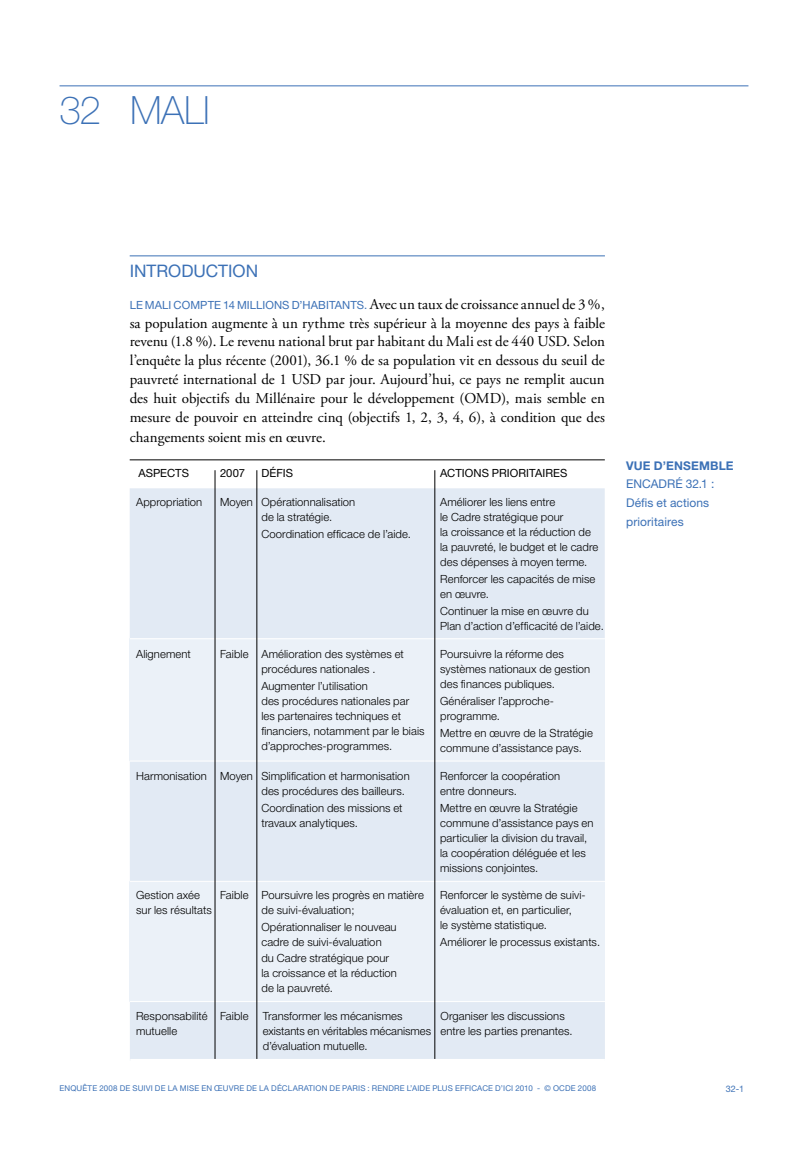
<style>
.page{position:relative;width:808px;height:1149px;background:#fff}
.page>*{position:absolute;margin:0;border:0;box-sizing:border-box;transform-origin:0 0}
.t1{font:100 39px "Helvetica Neue";letter-spacing:-.01em;color:#3c71b6}
.t2{font:17.25px "Helvetica Neue";color:#3c71b6}
.t3{font:15px/18.8px "Adobe Garamond Pro";letter-spacing:-.01em;color:#000;text-align:justify}
.t4{font:12px/18.8px "Helvetica Neue";letter-spacing:.005em;color:#3c71b6}
.t5{font:700 12px "Helvetica Neue";letter-spacing:.015em;color:#3c71b6}
.t6{font:300 11.25px/15px "Helvetica Neue";letter-spacing:.005em;color:#000}
.t7{font:11.25px "Helvetica Neue";letter-spacing:.005em;color:#3c71b6}
.t8{font:11.25px "Helvetica Neue";letter-spacing:.005em;color:#000}
.t9{font:9px "Helvetica Neue";color:#3c71b6}
.t10{font:7.95px "Helvetica Neue";letter-spacing:.02em;color:#3c71b6}
.s1{font-family:"Adobe Garamond Pro";font-size:15px;color:#000}
</style>
<div class="page">
<hr style="left:60px;top:85px;width:688px;height:1px;background:#3c71b6">
<hr style="left:130px;top:255px;width:475px;height:1px;background:#3c71b6">
<div style="left:130px;top:488px;width:475px;height:572px;background:#e2eaf4"></div>
<div style="left:130px;top:881px;width:475px;height:120px;background:#ebf1f8"></div>
<div style="left:130px;top:638px;width:475px;height:122px;background:#ebf1f8"></div>
<hr style="left:130px;top:638px;width:475px;height:1px;background:#fff">
<hr style="left:130px;top:760px;width:475px;height:1px;background:#fff">
<hr style="left:130px;top:459px;width:475px;height:1px;background:#000">
<hr style="left:130px;top:880px;width:475px;height:1px;background:#fff">
<hr style="left:130px;top:1000px;width:475px;height:1px;background:#fff">
<hr style="left:257px;top:470px;width:1px;height:589px;background:#000">
<hr style="left:215px;top:470px;width:1px;height:589px;background:#000">
<hr style="left:435px;top:470px;width:1px;height:589px;background:#000">
<hr style="left:130px;top:1058px;width:475px;height:3px;background:#fff">
<h1 class="t1" style="left:60px;top:88px;width:152px">32 MALI</h1>
<h2 class="t2" style="left:130px;top:261px;width:130px">INTRODUCTION</h2>
<p class="t7" style="left:130px;top:298px;width:477px">LE MALI COMPTE 14 MILLIONS D’HABITANTS. <span class="s1">Avec un taux de croissance annuel de 3 %,</span></p>
<p class="t3" style="left:130px;top:314px;width:477px">sa population augmente à un rythme très supérieur à la moyenne des pays à faible revenu (1.8 %). Le revenu national brut par habitant du Mali est de 440 USD. Selon l’enquête la plus récente (2001), 36.1 % de sa population vit en dessous du seuil de pauvreté international de 1 USD par jour. Aujourd’hui, ce pays ne remplit aucun des huit objectifs du Millénaire pour le développement (OMD), mais semble en mesure de pouvoir en atteindre cinq (objectifs 1, 2, 3, 4, 6), à condition que des</p>
<h3 class="t3" style="left:130px;top:428px;width:198px">changements soient mis en œuvre.</h3>
<p class="t8" style="left:138px;top:466px;width:52px">ASPECTS</p>
<p class="t8" style="left:220px;top:466px;width:26px">2007</p>
<p class="t8" style="left:261px;top:466px;width:33px">DÉFIS</p>
<p class="t8" style="left:440px;top:466px;width:129px">ACTIONS PRIORITAIRES</p>
<p class="t6" style="left:136px;top:494px;width:68px">Appropriation</p>
<p class="t6" style="left:220px;top:494px;width:34px">Moyen</p>
<p class="t6" style="left:440px;top:494px;width:160px">Améliorer les liens entre<br>le Cadre stratégique pour<br>la croissance et la réduction de la pauvreté, le budget et le cadre des dépenses à moyen terme.</p>
<p class="t6" style="left:440px;top:571px;width:157px">Renforcer les capacités de mise en œuvre.</p>
<p class="t6" style="left:440px;top:603px;width:165px">Continuer la mise en œuvre du<br>Plan d’action d’efficacité de l’aide.</p>
<p class="t6" style="left:261px;top:494px;width:95px">Opérationnalisation de la stratégie.</p>
<p class="t6" style="left:261px;top:526px;width:151px">Coordination efficace de l’aide.</p>
<p class="t6" style="left:136px;top:646px;width:56px">Alignement</p>
<p class="t6" style="left:220px;top:646px;width:30px">Faible</p>
<p class="t6" style="left:440px;top:646px;width:152px">Poursuivre la réforme des systèmes nationaux de gestion des finances publiques.</p>
<p class="t6" style="left:440px;top:693px;width:115px">Généraliser l’approche&shy;programme.</p>
<p class="t6" style="left:440px;top:725px;width:154px">Mettre en œuvre de la Stratégie commune d’assistance pays.</p>
<p class="t6" style="left:261px;top:646px;width:144px">Amélioration des systèmes et procédures nationales .</p>
<p class="t6" style="left:261px;top:678px;width:165px">Augmenter l’utilisation<br>des procédures nationales par les partenaires techniques et financiers, notamment par le biais d’approches-programmes.</p>
<p class="t6" style="left:136px;top:768px;width:118px">Harmonisation Moyen</p>
<p class="t6" style="left:440px;top:768px;width:121px">Renforcer la coopération entre donneurs.</p>
<p class="t6" style="left:440px;top:800px;width:155px">Mettre en œuvre la Stratégie commune d’assistance pays en particulier la division du travail, la coopération déléguée et les missions conjointes.</p>
<p class="t6" style="left:261px;top:768px;width:150px">Simplification et harmonisation des procédures des bailleurs.</p>
<p class="t6" style="left:261px;top:800px;width:143px">Coordination des missions et travaux analytiques.</p>
<p class="t6" style="left:136px;top:887px;width:77px">Gestion axée sur les résultats</p>
<p class="t6" style="left:220px;top:887px;width:30px">Faible</p>
<p class="t6" style="left:440px;top:887px;width:147px">Renforcer le système de suivi&shy;évaluation et, en particulier,<br>le système statistique.</p>
<p class="t6" style="left:440px;top:934px;width:161px">Améliorer le processus existants.</p>
<p class="t6" style="left:261px;top:887px;width:164px">Poursuivre les progrès en matière de suivi-évaluation;</p>
<p class="t6" style="left:261px;top:919px;width:137px">Opérationnaliser le nouveau cadre de suivi-évaluation du Cadre stratégique pour la croissance et la réduction de la pauvreté.</p>
<p class="t6" style="left:136px;top:1007px;width:73px">Responsabilité mutuelle</p>
<p class="t6" style="left:220px;top:1007px;width:30px">Faible</p>
<p class="t6" style="left:263px;top:1007px;width:170px">Transformer les mécanismes existants en véritables mécanismes d’évaluation mutuelle.</p>
<p class="t6" style="left:441px;top:1007px;width:133px">Organiser les discussions entre les parties prenantes.</p>
<p class="t5" style="left:626px;top:458px;width:109px">VUE D’ENSEMBLE</p>
<p class="t4" style="left:626px;top:474px;width:90px">ENCADRÉ 32.1 :<br>Défis et actions prioritaires</p>
<p class="t10" style="left:60px;top:1083px;width:538px">ENQUÊTE 2008 DE SUIVI DE LA MISE EN ŒUVRE DE LA DÉCLARATION DE PARIS : RENDRE L’AIDE PLUS EFFICACE D’ICI 2010 - © OCDE 2008</p>
<p class="t9" style="left:726px;top:1083px;width:20px">32-1</p>
</div>
